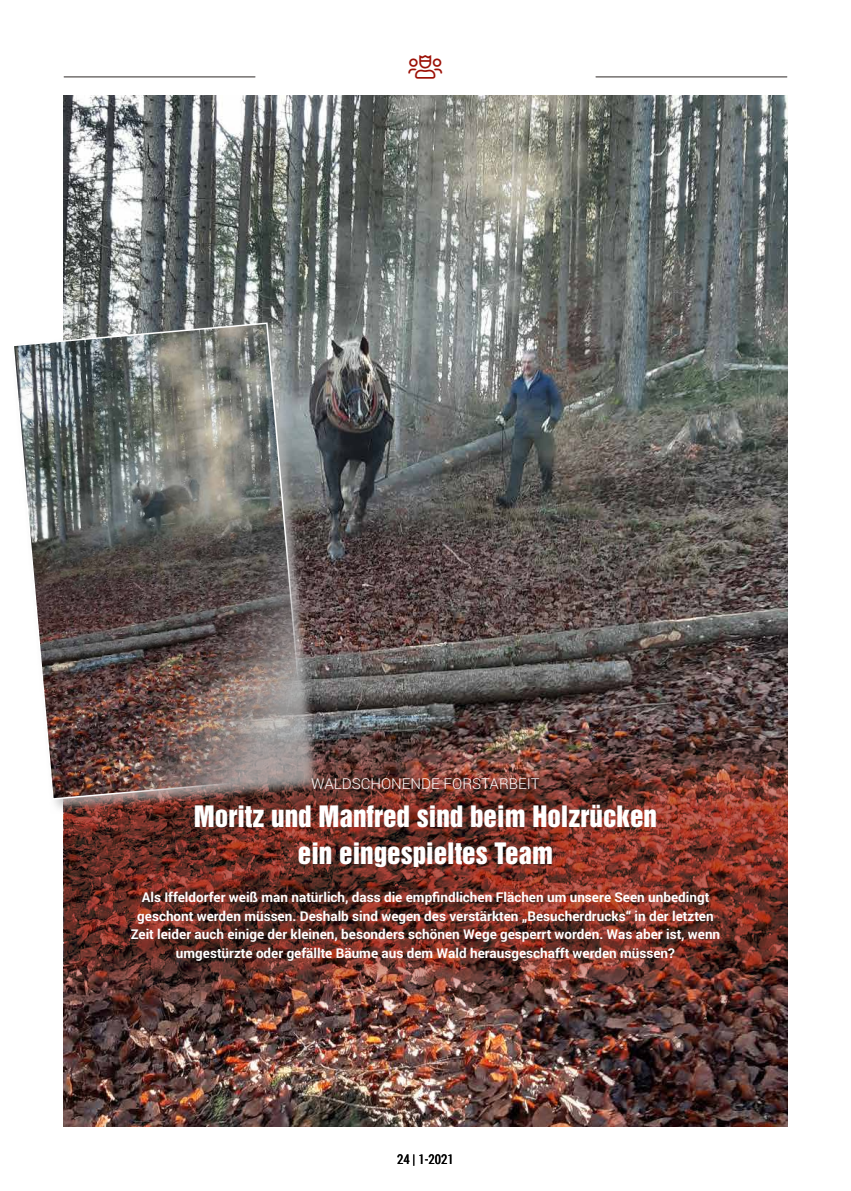
<style>
.page{position:relative;width:851px;height:1191px;background:#fff}
.page>*{position:absolute;margin:0;border:0;box-sizing:border-box;transform-origin:0 0}
.t1{font:27px/37.5px "Helvetica Inserat LT";color:#fff;text-align:center}
.t2{font:300 27px "Font Awesome 5 Pro";color:#9c1006}
.t3{font:300 15px "Roboto";color:#fff}
.t4{font:700 13.5px/18.8px "Roboto";color:#fff;text-align:center}
.t5{font:13.5px "Roboto Condensed";color:#000}
</style>
<div class="page">
<hr style="left:64px;top:77px;width:191px;height:1px;background:#706d6b">
<hr style="left:595px;top:77px;width:192px;height:1px;background:#706d6b">
<img style="left:64px;top:95px;width:723px;height:1031px">
<img style="left:64px;top:733px;width:723px;height:281px">
<div style="left:10px;top:320px;width:311px;height:493px;background:#bababa;opacity:.75"></div>
<img style="left:12px;top:322px;width:296px;height:478px">
<h1 class="t2" style="left:408px;top:53px;width:35px">◆▲▲□■</h1>
<p class="t3" style="left:311px;top:773px;width:230px">WALDSCHONENDE FORSTARBEIT</p>
<h1 class="t1" style="left:194px;top:798px;width:464px">Moritz und Manfred sind beim Holzrücken ein eingespieltes Team</h1>
<p class="t4" style="left:131px;top:887px;width:591px">Als Iffeldorfer weiß man natürlich, dass die empfindlichen Flächen um unsere Seen unbedingt geschont werden müssen. Deshalb sind wegen des verstärkten „Besucherdrucks“ in der letzten Zeit leider auch einige der kleinen, besonders schönen Wege gesperrt worden. Was aber ist, wenn umgestürzte oder gefällte Bäume aus dem Wald herausgeschafft werden müssen?</p>
<p class="t5" style="left:397px;top:1150px;width:58px">24 | 1-2021</p>
</div>
